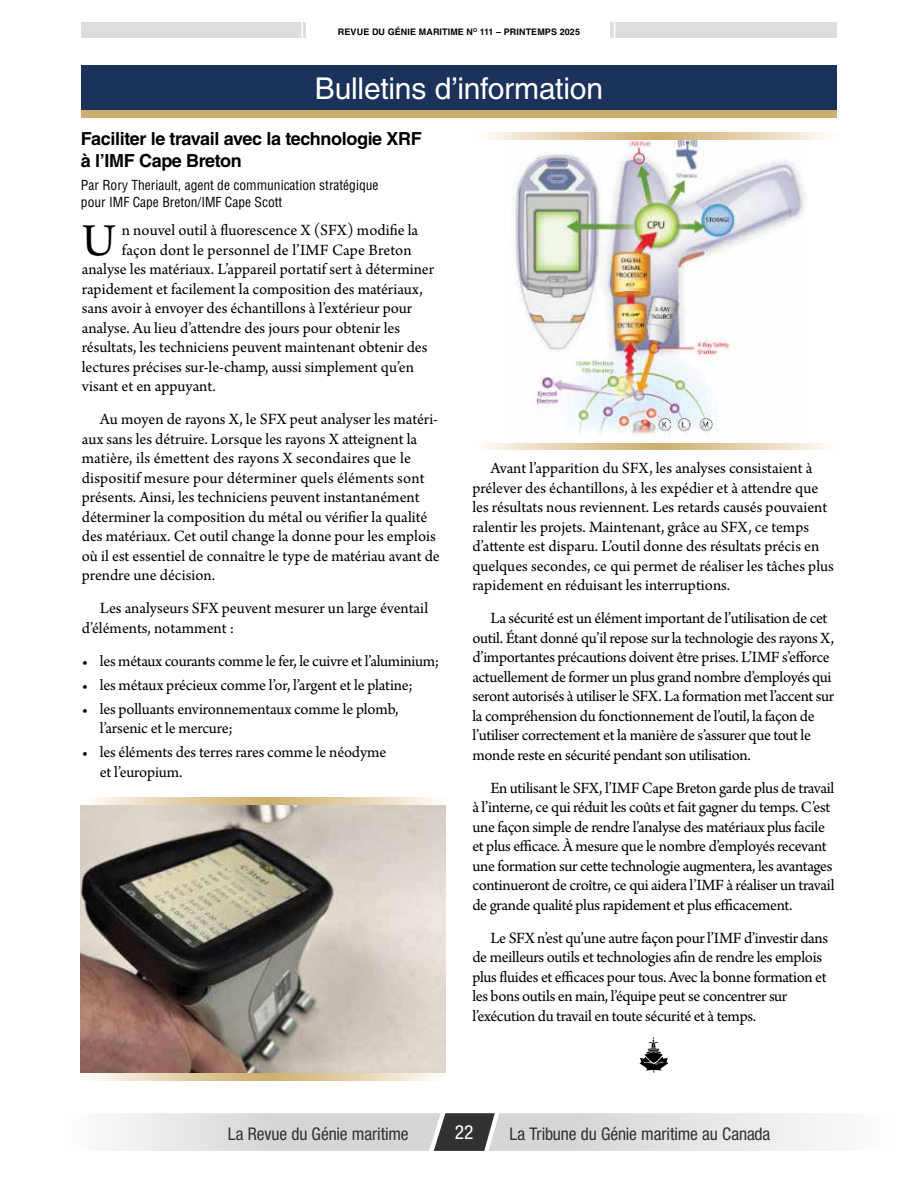
<style>
.page{position:relative;width:918px;height:1188px;background:#fff}
.page>*{position:absolute;margin:0;border:0;box-sizing:border-box;transform-origin:0 0}
.Drop_Cap_MJ{font:48px "Arno Pro";color:#000}
.Book_Review_Title{font:30px "Helvetica LT Std";letter-spacing:-.005em;color:#fff}
.t1{font:condensed 19.5px "Helvetica Neue LT Std";color:#fff}
.t2{font:700 18px/21.6px "Helvetica LT Std";letter-spacing:-.02em;color:#000}
.t3{font:condensed 17.55px "Helvetica Neue LT Std";letter-spacing:-.01em;color:#323232}
.Body{font:16.5px/19.5px "Arno Pro";letter-spacing:-.015em;color:#000}
.Drop_Cap_MJ-2{font:16.5px "Arno Pro";color:#000}
.Author_Name{font:condensed 13.5px/16.2px "Helvetica LT Std";color:#000}
.t4{font:700 9px "Helvetica LT Std";letter-spacing:.01em;color:#000}
</style>
<div class="page">
<div style="left:81px;top:23px;width:225px;height:15px;background:#ddd"></div>
<div style="left:611px;top:23px;width:226px;height:15px;background:#ddd"></div>
<svg style="left:302px;top:23px;width:1px;height:15px"></svg>
<svg style="left:614px;top:23px;width:1px;height:15px"></svg>
<div style="left:81px;top:65px;width:756px;height:46px;background:#1b325a"></div>
<div style="left:81px;top:110px;width:756px;height:8px;background:#cdaf6d"></div>
<hr style="left:917px;top:55px;width:1px;height:91px;background:#1b325a">
<svg style="left:81px;top:797px;width:365px;height:284px;background:#e4d3b3"></svg>
<img style="left:81px;top:806px;width:364px;height:267px">
<svg style="left:485px;top:132px;width:343px;height:317px;background:#e4d1ac"></svg>
<div style="left:473px;top:140px;width:364px;height:303px;background:#fff"></div>
<img style="left:514px;top:140px;width:291px;height:295px">
<svg style="left:639px;top:1037px;width:29px;height:36px"></svg>
<svg style="left:115px;top:1113px;width:707px;height:38px;background:#d4d4d4"></svg>
<p class="t4" style="left:338px;top:26px;width:244px">REVUE DU GÉNIE MARITIME N<sup>O</sup> 111 – PRINTEMPS 2025</p>
<p class="Book_Review_Title" style="left:315px;top:71px;width:290px">Bulletins d’information</p>
<h2 class="t2" style="left:81px;top:128px;width:342px">Faciliter le travail avec la technologie XRF à l’IMF Cape Breton</h2>
<p class="Author_Name" style="left:81px;top:177px;width:299px">Par Rory Theriault, agent de communication stratégique pour IMF Cape Breton/IMF Cape Scott</p>
<p class="Drop_Cap_MJ" style="left:82px;top:213px;width:35px">U</p>
<p class="Drop_Cap_MJ-2" style="left:122px;top:221px;width:298px">n nouvel outil à fluorescence X (SFX) modifie la</p>
<p class="Drop_Cap_MJ-2" style="left:122px;top:240px;width:291px">façon dont le personnel de l’IMF Cape Breton</p>
<p class="Drop_Cap_MJ-2" style="left:82px;top:260px;width:354px">analyse les matériaux. L’appareil portatif sert à déterminer</p>
<p class="Drop_Cap_MJ-2" style="left:82px;top:279px;width:342px">rapidement et facilement la composition des matériaux,</p>
<p class="Drop_Cap_MJ-2" style="left:82px;top:299px;width:332px">sans avoir à envoyer des échantillons à l’extérieur pour</p>
<p class="Drop_Cap_MJ-2" style="left:82px;top:318px;width:320px">analyse. Au lieu d’attendre des jours pour obtenir les</p>
<p class="Drop_Cap_MJ-2" style="left:82px;top:338px;width:347px">résultats, les techniciens peuvent maintenant obtenir des</p>
<p class="Drop_Cap_MJ-2" style="left:82px;top:357px;width:334px">lectures précises sur-le-champ, aussi simplement qu’en</p>
<p class="Drop_Cap_MJ-2" style="left:82px;top:377px;width:135px">visant et en appuyant.</p>
<p class="Body" style="left:82px;top:410px;width:360px;text-indent:18px">Au moyen de rayons X, le SFX peut analyser les matéri&shy;aux sans les détruire. Lorsque les rayons X atteignent la matière, ils émettent des rayons X secondaires que le dispositif mesure pour déterminer quels éléments sont présents. Ainsi, les techniciens peuvent instantanément déterminer la composition du métal ou vérifier la qualité des matériaux. Cet outil change la donne pour les emplois où il est essentiel de connaître le type de matériau avant de prendre une décision.</p>
<p class="Body" style="left:82px;top:599px;width:348px;text-indent:18px">Les analyseurs SFX peuvent mesurer un large éventail d’éléments, notamment :</p>
<p class="Body" style="left:82px;top:652px;width:359px">• les métaux courants comme le fer, le cuivre et l’aluminium;</p>
<p class="Body" style="left:82px;top:676px;width:333px">• les métaux précieux comme l’or, l’argent et le platine;</p>
<p class="Body" style="left:100px;top:700px;width:300px;text-indent:-18px">• les polluants environnementaux comme le plomb, l’arsenic et le mercure;</p>
<p class="Body" style="left:100px;top:743px;width:288px;text-indent:-18px">• les éléments des terres rares comme le néodyme et l’europium.</p>
<p class="Body" style="left:472px;top:460px;width:363px;text-indent:18px">Avant l’apparition du SFX, les analyses consistaient à prélever des échantillons, à les expédier et à attendre que les résultats nous reviennent. Les retards causés pouvaient ralentir les projets. Maintenant, grâce au SFX, ce temps d’attente est disparu. L’outil donne des résultats précis en quelques secondes, ce qui permet de réaliser les tâches plus rapidement en réduisant les interruptions.</p>
<p class="Body" style="left:472px;top:610px;width:363px;text-indent:18px">La sécurité est un élément important de l’utilisation de cet outil. Étant donné qu’il repose sur la technologie des rayons X, d’importantes précautions doivent être prises. L’IMF s’efforce actuellement de former un plus grand nombre d’employés qui seront autorisés à utiliser le SFX. La formation met l’accent sur la compréhension du fonctionnement de l’outil, la façon de l’utiliser correctement et la manière de s’assurer que tout le monde reste en sécurité pendant son utilisation.</p>
<p class="Body" style="left:472px;top:779px;width:364px;text-indent:18px">En utilisant le SFX, l’IMF Cape Breton garde plus de travail à l’interne, ce qui réduit les coûts et fait gagner du temps. C’est une façon simple de rendre l’analyse des matériaux plus facile et plus efficace. À mesure que le nombre d’employés recevant une formation sur cette technologie augmentera, les avantages continueront de croître, ce qui aidera l’IMF à réaliser un travail de grande qualité plus rapidement et plus efficacement.</p>
<p class="Body" style="left:472px;top:929px;width:357px;text-indent:18px">Le SFX n’est qu’une autre façon pour l’IMF d’investir dans de meilleurs outils et technologies afin de rendre les emplois plus fluides et efficaces pour tous. Avec la bonne formation et les bons outils en main, l’équipe peut se concentrer sur l’exécution du travail en toute sécurité et à temps.</p>
<p class="t3" style="left:228px;top:1124px;width:182px">La Revue du Génie maritime</p>
<p class="t1" style="left:455px;top:1121px;width:20px">22</p>
<p class="t3" style="left:510px;top:1123px;width:262px">La Tribune du Génie maritime au Canada</p>
</div>
